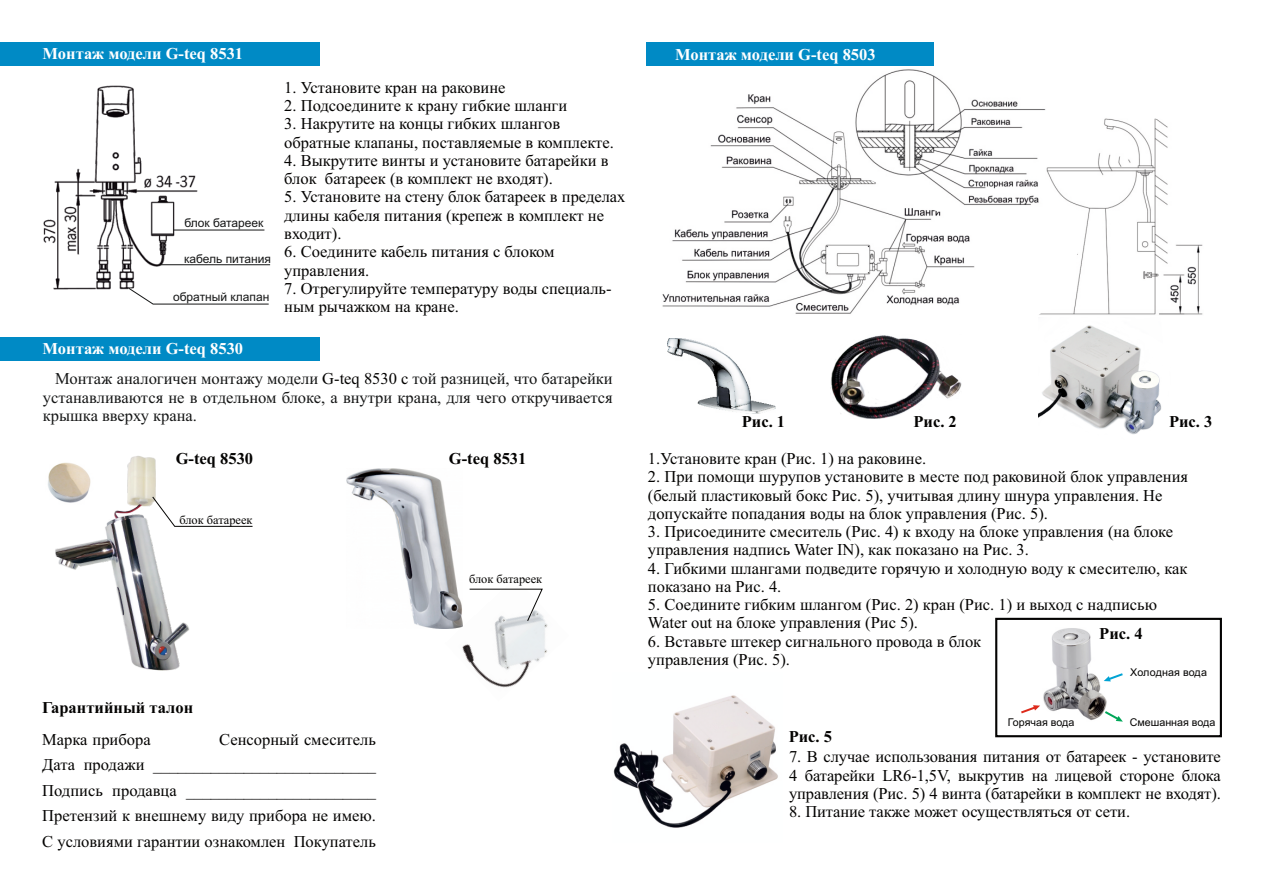
<style>
.page{position:relative;width:1263px;height:893px;background:#fff}
.page>*{position:absolute;margin:0;border:0;box-sizing:border-box;transform-origin:0 0}
.t1{font:16.5px/18.3px "Times New Roman";color:#040302}
.t2{font:16.5px/18.3px "Times New Roman";color:#151616;text-align:justify}
.t3{font:700 16.5px "Times New Roman";color:#fff}
.t4{font:700 16.5px "Times New Roman";color:#040302}
.t5{font:12.3px "Times New Roman";color:#040302}
.t6{font:12px "Arial";color:#151616}
.t7{font:10.65px "Arial";color:#040302}
.s1{color:#040302}
</style>
<div class="page">
<div style="left:995px;top:618px;width:227px;height:119px;border:2px solid #040302"></div>
<div style="left:646px;top:43px;width:287px;height:23px;background:#008ac5"></div>
<img style="left:43px;top:85px;width:165px;height:205px">
<hr style="left:173px;top:230px;width:91px;height:1px;background:#151616">
<hr style="left:160px;top:264px;width:110px;height:1px;background:#151616">
<svg style="left:127px;top:283px;width:142px;height:22px"></svg>
<div style="left:0;top:43px;width:320px;height:23px;background:#008ac5"></div>
<svg style="left:1021px;top:705px;width:19px;height:8px"></svg>
<svg style="left:1108px;top:673px;width:15px;height:8px"></svg>
<svg style="left:1108px;top:712px;width:15px;height:10px"></svg>
<img style="left:1043px;top:628px;width:65px;height:92px">
<img style="left:662px;top:94px;width:313px;height:220px">
<img style="left:852px;top:69px;width:194px;height:143px">
<img style="left:1038px;top:115px;width:165px;height:200px">
<div style="left:0;top:337px;width:320px;height:24px;background:#008ac5"></div>
<img style="left:831px;top:335px;width:130px;height:84px">
<img style="left:55px;top:450px;width:141px;height:221px">
<img style="left:48px;top:460px;width:45px;height:44px">
<svg style="left:151px;top:496px;width:102px;height:31px"></svg>
<img style="left:346px;top:469px;width:110px;height:159px">
<img style="left:445px;top:578px;width:103px;height:110px">
<svg style="left:469px;top:588px;width:74px;height:34px"></svg>
<img style="left:613px;top:695px;width:165px;height:133px">
<img style="left:1039px;top:325px;width:123px;height:109px">
<img style="left:668px;top:339px;width:107px;height:74px">
<p class="t3" style="left:43px;top:48px;width:202px">Монтаж модели G-teq 8531</p>
<p class="t3" style="left:675px;top:48px;width:202px">Монтаж модели G-teq 8503</p>
<p class="t6" style="left:184px;top:218px;width:81px">блок батареек</p>
<p class="t6" style="left:184px;top:254px;width:88px">кабель питания</p>
<p class="t6" style="left:173px;top:292px;width:98px">обратный клапан</p>
<p class="t3" style="left:43px;top:343px;width:202px">Монтаж модели G-teq 8530</p>
<p class="t1" style="left:284px;top:80px;width:223px">1. Установите кран на раковине</p>
<p class="t1" style="left:284px;top:98px;width:284px">2. Подсоедините к крану гибкие шланги</p>
<p class="t1" style="left:284px;top:116px;width:331px">3. Накрутите на концы гибких шлангов обратные клапаны, поставляемые в комплекте.</p>
<p class="t1" style="left:284px;top:153px;width:326px">4. Выкрутите винты и установите батарейки в блок батареек (в комплект не входят).</p>
<p class="t1" style="left:284px;top:189px;width:343px">5. Установите на стену блок батареек в пределах длины кабеля питания (крепеж в комплект не входит).</p>
<p class="t1" style="left:284px;top:244px;width:272px">6. Соедините кабель питания с блоком управления.</p>
<p class="t1" style="left:284px;top:281px;width:329px">7. Отрегулируйте температуру воды специаль&shy;ным рычажком на кране.</p>
<p class="t2" style="left:43px;top:371px;width:571px;text-indent:12px">Монтаж аналогичен монтажу модели <span class="s1">G-teq 8530 с</span> той разницей, что батарейки устанавливаются не в отдельном блоке, а внутри крана, для чего откручивается крышка вверху крана.</p>
<p class="t4" style="left:176px;top:452px;width:79px">G-teq 8530</p>
<p class="t4" style="left:449px;top:453px;width:79px">G-teq 8531</p>
<p class="t5" style="left:179px;top:515px;width:75px">блок батареек</p>
<p class="t4" style="left:42px;top:702px;width:153px">Гарантийный талон</p>
<p class="t1" style="left:42px;top:731px;width:110px">Марка прибора</p>
<p class="t1" style="left:42px;top:728px;width:335px;line-height:25.7px;text-align:justify;text-indent:177px">Сенсорный смеситель Дата продажи ___________________________ Подпись продавца _______________________ Претензий к внешнему виду прибора не имею.<br>С условиями гарантии ознакомлен Покупатель</p>
<p class="t5" style="left:469px;top:575px;width:75px">блок батареек</p>
<p class="t4" style="left:742px;top:416px;width:45px">Рис. 1</p>
<p class="t4" style="left:913px;top:416px;width:45px">Рис. 2</p>
<p class="t4" style="left:1169px;top:416px;width:45px">Рис. 3</p>
<p class="t1" style="left:648px;top:451px;width:280px">1.Установите кран (Рис. 1) на раковине.</p>
<p class="t1" style="left:648px;top:469px;width:542px">2. При помощи шурупов установите в месте под раковиной блок управления (белый пластиковый бокс Рис. 5), учитывая длину шнура управления. Не допускайте попадания воды на блок управления (Рис. 5).</p>
<p class="t1" style="left:648px;top:524px;width:527px">3. Присоедините смеситель (Рис. 4) к входу на блоке управления (на блоке управления надпись Water IN), как показано на Рис. 3.</p>
<p class="t1" style="left:648px;top:561px;width:541px">4. Гибкими шлангами подведите горячую и холодную воду к смесителю, как показано на Рис. 4.</p>
<p class="t1" style="left:648px;top:597px;width:510px">5. Соедините гибким шлангом (Рис. 2) кран (Рис. 1) и выход с надписью<br>Water out на блоке управления (Рис 5).</p>
<p class="t1" style="left:648px;top:634px;width:335px">6. Вставьте штекер сигнального провода в блок управления (Рис. 5).</p>
<p class="t4" style="left:1099px;top:628px;width:45px">Рис. 4</p>
<p class="t7" style="left:1130px;top:668px;width:78px">Холодная вода</p>
<p class="t4" style="left:789px;top:730px;width:45px">Рис. 5</p>
<p class="t7" style="left:1008px;top:718px;width:68px">Горячая вода</p>
<p class="t7" style="left:1130px;top:718px;width:87px">Смешанная вода</p>
<p class="t1" style="left:789px;top:749px;width:433px;text-align:justify">7. В случае использования питания от батареек - установите 4 батарейки LR6-1,5V, выкрутив на лицевой стороне блока управления (Рис. 5) 4 винта (батарейки в комплект не входят).</p>
<p class="t1" style="left:789px;top:804px;width:343px">8. Питание также может осуществляться от сети.</p>
</div>
